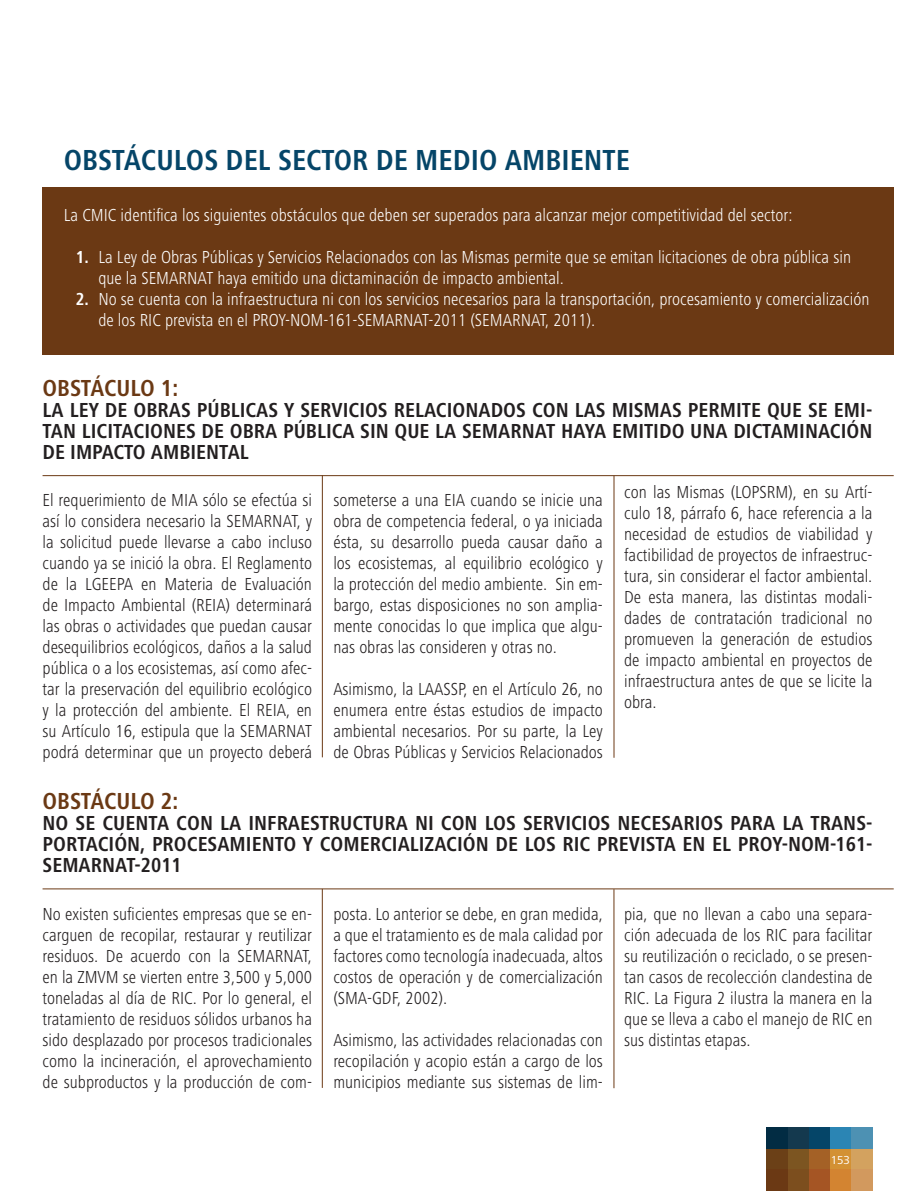
<style>
.page{position:relative;width:915px;height:1191px;background:#fff}
.page>*{position:absolute;margin:0;border:0;box-sizing:border-box;transform-origin:0 0}
.t1{font:700 condensed 30px "Frutiger Next LT";color:#054568}
.t2{font:700 condensed 24px "Frutiger Next LT";letter-spacing:-.005em;color:#6b3914}
.t3{font:700 condensed 21px/21px "Frutiger Next LT";color:#231f20;text-align:justify}
.t4{font:300 condensed 18px/21px "Frutiger Next LT";color:#231f20;text-align:justify}
.t5{font:300 condensed 18px/21px "Frutiger Next LT";color:#fff}
.t6{font:12px "Frutiger Next LT";color:#fff}
.s1{font-weight:700}
</style>
<div class="page">
<div style="left:808px;top:1148px;width:21px;height:21px;background:#a46126"></div>
<div style="left:787px;top:1148px;width:21px;height:21px;background:#7c5521"></div>
<div style="left:829px;top:1148px;width:21px;height:21px;background:#d39134"></div>
<div style="left:850px;top:1148px;width:22px;height:21px;background:#d3a25f"></div>
<div style="left:765px;top:1148px;width:22px;height:21px;background:#6b4017"></div>
<div style="left:808px;top:1127px;width:21px;height:21px;background:#054568"></div>
<div style="left:787px;top:1127px;width:21px;height:21px;background:#14394e"></div>
<div style="left:829px;top:1127px;width:21px;height:21px;background:#2b85b4"></div>
<div style="left:850px;top:1127px;width:22px;height:21px;background:#4d91b3"></div>
<div style="left:765px;top:1127px;width:22px;height:21px;background:#022c43"></div>
<div style="left:808px;top:1169px;width:21px;height:22px;background:#a55524"></div>
<div style="left:787px;top:1169px;width:21px;height:22px;background:#7c4e1e"></div>
<div style="left:765px;top:1169px;width:22px;height:22px;background:#6b3914"></div>
<div style="left:829px;top:1169px;width:21px;height:22px;background:#d38431"></div>
<div style="left:850px;top:1169px;width:22px;height:22px;background:#d2995e"></div>
<hr style="left:43px;top:475px;width:850px;height:1px;background:#6b3914">
<hr style="left:43px;top:888px;width:850px;height:1px;background:#6b3914">
<hr style="left:322px;top:475px;width:1px;height:282px;background:#6b3914">
<hr style="left:613px;top:475px;width:1px;height:282px;background:#6b3914">
<hr style="left:322px;top:889px;width:1px;height:199px;background:#6b3914">
<hr style="left:613px;top:889px;width:1px;height:199px;background:#6b3914">
<div style="left:43px;top:187px;width:850px;height:168px;background:#6b3914"></div>
<h1 class="t1" style="left:64px;top:143px;width:567px">OBSTÁCULOS DEL SECTOR DE MEDIO AMBIENTE</h1>
<p class="t5" style="left:64px;top:205px;width:730px">La CMIC identifica los siguientes obstáculos que deben ser superados para alcanzar mejor competitividad del sector:</p>
<p class="t5" style="left:98px;top:247px;width:754px;text-indent:-22px"><span class="s1">1.</span> La Ley de Obras Públicas y Servicios Relacionados con las Mismas permite que se emitan licitaciones de obra pública sin que la SEMARNAT haya emitido una dictaminación de impacto ambiental.</p>
<p class="t5" style="left:98px;top:289px;width:772px;text-indent:-22px"><span class="s1">2.</span> No se cuenta con la infraestructura ni con los servicios necesarios para la transportación, procesamiento y comercialización de los RIC prevista en el PROY-NOM-161-SEMARNAT-2011 (SEMARNAT, 2011).</p>
<h2 class="t2" style="left:43px;top:374px;width:137px">OBSTÁCULO 1:</h2>
<p class="t3" style="left:43px;top:399px;width:831px">LA LEY DE OBRAS PÚBLICAS Y SERVICIOS RELACIONADOS CON LAS MISMAS PERMITE QUE SE EMI-TAN LICITACIONES DE OBRA PÚBLICA SIN QUE LA SEMARNAT HAYA EMITIDO UNA DICTAMINACIÓN DE IMPACTO AMBIENTAL</p>
<p class="t4" style="left:43px;top:489px;width:271px">El requerimiento de MIA sólo se efectúa si así lo considera necesario la SEMARNAT, y la solicitud puede llevarse a cabo incluso cuando ya se inició la obra. El Reglamento de la LGEEPA en Materia de Evaluación de Impacto Ambiental (REIA) determinará las obras o actividades que puedan causar desequilibrios ecológicos, daños a la salud pública o a los ecosistemas, así como afec&shy;tar la preservación del equilibrio ecológico y la protección del ambiente. El REIA, en su Artículo 16, estipula que la SEMARNAT podrá determinar que un proyecto deberá</p>
<p class="t4" style="left:333px;top:489px;width:271px">someterse a una EIA cuando se inicie una obra de competencia federal, o ya iniciada ésta, su desarrollo pueda causar daño a los ecosistemas, al equilibrio ecológico y la protección del medio ambiente. Sin em&shy;bargo, estas disposiciones no son amplia&shy;mente conocidas lo que implica que algu&shy;nas obras las consideren y otras no.</p>
<p class="t4" style="left:333px;top:678px;width:271px">Asimismo, la LAASSP, en el Artículo 26, no enumera entre éstas estudios de impacto ambiental necesarios. Por su parte, la Ley de Obras Públicas y Servicios Relacionados</p>
<p class="t4" style="left:624px;top:482px;width:250px">con las Mismas (LOPSRM), en su Artí&shy;culo 18, párrafo 6, hace referencia a la necesidad de estudios de viabilidad y factibilidad de proyectos de infraestruc&shy;tura, sin considerar el factor ambiental.<br>De esta manera, las distintas modali&shy;dades de contratación tradicional no promueven la generación de estudios de impacto ambiental en proyectos de infraestructura antes de que se licite la obra.</p>
<h2 class="t2" style="left:43px;top:787px;width:137px">OBSTÁCULO 2:</h2>
<p class="t3" style="left:43px;top:812px;width:831px">NO SE CUENTA CON LA INFRAESTRUCTURA NI CON LOS SERVICIOS NECESARIOS PARA LA TRANS-PORTACIÓN, PROCESAMIENTO Y COMERCIALIZACIÓN DE LOS RIC PREVISTA EN EL PROY-NOM-161- SEMARNAT-2011</p>
<p class="t4" style="left:43px;top:903px;width:271px">No existen suficientes empresas que se en&shy;carguen de recopilar, restaurar y reutilizar residuos. De acuerdo con la SEMARNAT, en la ZMVM se vierten entre 3,500 y 5,000 toneladas al día de RIC. Por lo general, el tratamiento de residuos sólidos urbanos ha sido desplazado por procesos tradicionales como la incineración, el aprovechamiento de subproductos y la producción de com-</p>
<p class="t4" style="left:333px;top:903px;width:271px">posta. Lo anterior se debe, en gran medida, a que el tratamiento es de mala calidad por factores como tecnología inadecuada, altos costos de operación y de comercialización (SMA-GDF, 2002).</p>
<p class="t4" style="left:333px;top:1029px;width:271px">Asimismo, las actividades relacionadas con recopilación y acopio están a cargo de los municipios mediante sus sistemas de lim-</p>
<p class="t4" style="left:624px;top:903px;width:250px">pia, que no llevan a cabo una separa&shy;ción adecuada de los RIC para facilitar su reutilización o reciclado, o se presen&shy;tan casos de recolección clandestina de RIC. La Figura 2 ilustra la manera en la que se lleva a cabo el manejo de RIC en sus distintas etapas.</p>
<p class="t6" style="left:830px;top:1153px;width:21px">153</p>
</div>
